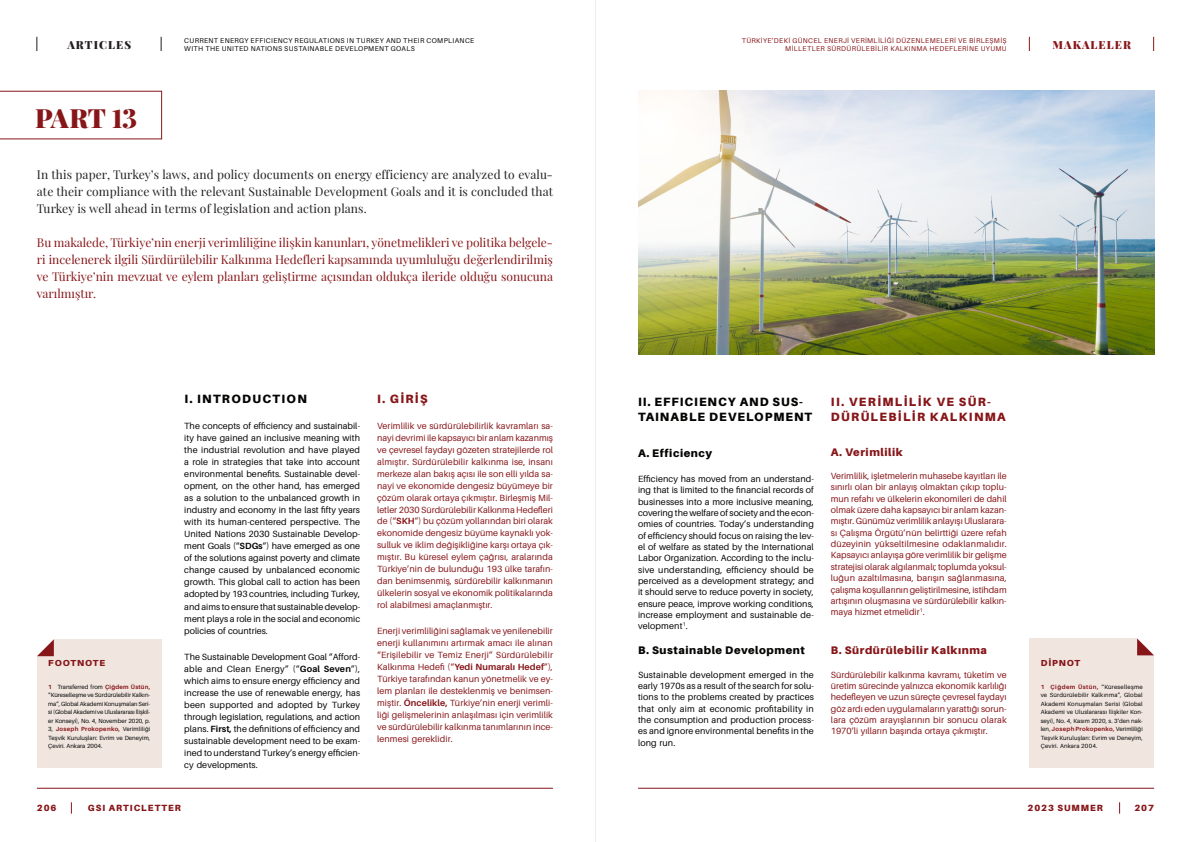
<style>
.page{position:relative;width:1191px;height:842px;background:#fff}
.page>*{position:absolute;margin:0;border:0;box-sizing:border-box;transform-origin:0 0}
.t1{font:900 26px "Playfair Display";letter-spacing:-.01em;color:#871619}
.TR_MAKALE_2__SEVİYE{font:12px/17px "Playfair Display";color:#871619;text-align:justify}
.İNG_MAKALE_2__SEVİYE{font:12px/17px "Playfair Display";letter-spacing:.01em;color:#231f20;text-align:justify}
.t2{font:900 12px/14.4px "Aileron";letter-spacing:.11em;color:#871619}
.t3{font:900 12px/14.9px "Aileron";letter-spacing:.08em;color:#040503}
.t4{font:900 12px "Aileron";letter-spacing:.11em;color:#040503}
.İNG_MAKALE_2_BAŞLIK{font:900 11px "Aileron";letter-spacing:.05em;color:#040503}
.TR_MAKELE_2__BAŞLIK{font:900 11px "Aileron";letter-spacing:.05em;color:#871619}
.t5{font:900 11px "Playfair Display";letter-spacing:.1em;color:#871619}
.t6{font:900 11px "Playfair Display";letter-spacing:.1em;color:#231f20}
.TR_MAKALE{font:9px/12px "Aileron";letter-spacing:.005em;color:#871619;text-align:justify}
.İNG_MAKALE_METİN{font:9px/12px "Aileron";letter-spacing:.01em;color:#040503;text-align:justify}
.t7{font:900 9px "Aileron";letter-spacing:.11em;color:#871619}
.t8{font:900 8.7px "Aileron";letter-spacing:.1em;color:#871619}
.t9{font:7px/8.5px "Aileron";letter-spacing:.05em;color:#040503}
.t10{font:7px "Aileron";letter-spacing:.05em;color:#871619}
.İNG_DİPNOT{font:6px/8.5px "Aileron";letter-spacing:.005em;color:#040503;text-align:justify}
.TR_DİPNOT{font:6px/8.5px "Aileron";letter-spacing:.015em;color:#040503;text-align:justify}
.s1{font-weight:700}
.s2{font-weight:700;color:#871619}
</style>
<div class="page">
<hr style="left:37px;top:788px;width:516px;height:1px;background:#871619">
<hr style="left:638px;top:788px;width:516px;height:1px;background:#871619">
<svg style="left:1119px;top:802px;width:1px;height:12px"></svg>
<svg style="left:71px;top:802px;width:1px;height:12px"></svg>
<svg style="left:36px;top:37px;width:1px;height:14px"></svg>
<svg style="left:1028px;top:37px;width:1px;height:14px"></svg>
<svg style="left:161px;top:37px;width:1px;height:14px"></svg>
<svg style="left:1153px;top:37px;width:1px;height:14px"></svg>
<svg style="left:0;top:91px;width:162px;height:48px"></svg>
<hr style="left:595px;top:0;width:1px;height:842px;background:#ececee">
<div style="left:1029px;top:638px;width:125px;height:130px;background:#f0e5df"></div>
<svg style="left:1137px;top:638px;width:17px;height:17px"></svg>
<div style="left:37px;top:639px;width:125px;height:129px;background:#f0e5df"></div>
<svg style="left:37px;top:639px;width:17px;height:17px"></svg>
<img style="left:638px;top:91px;width:516px;height:263px">
<p class="t9" style="left:184px;top:36px;width:291px">CURRENT ENERGY EFFICIENCY REGULATIONS IN TURKEY AND THEIR COMPLIANCE<br>WITH THE UNITED NATIONS SUSTAINABLE DEVELOPMENT GOALS</p>
<p class="t10" style="left:742px;top:36px;width:266px">TÜRKİYE’DEKİ GÜNCEL ENERJİ VERİMLİLİĞİ DÜZENLEMELERİ VE BİRLEŞMİŞ</p>
<p class="t6" style="left:67px;top:36px;width:65px">ARTICLES</p>
<p class="t10" style="left:785px;top:45px;width:223px">MİLLETLER SÜRDÜRÜLEBİLİR KALKINMA HEDEFLERİNE UYUMU</p>
<p class="t5" style="left:1052px;top:36px;width:80px">MAKALELER</p>
<h1 class="t1" style="left:35px;top:97px;width:104px">PART 13</h1>
<p class="İNG_MAKALE_2__SEVİYE" style="left:37px;top:165px;width:518px">In this paper, Turkey’s laws, and policy documents on energy efficiency are analyzed to evalu&shy;ate their compliance with the relevant Sustainable Development Goals and it is concluded that Turkey is well ahead in terms of legislation and action plans.</p>
<p class="TR_MAKALE_2__SEVİYE" style="left:37px;top:233px;width:518px">Bu makalede, Türkiye’nin enerji verimliliğine ilişkin kanunları, yönetmelikleri ve politika belgele&shy;ri incelenerek ilgili Sürdürülebilir Kalkınma Hedefleri kapsamında uyumluluğu değerlendirilmiş ve Türkiye’nin mevzuat ve eylem planları geliştirme açısından oldukça ileride olduğu sonucuna varılmıştır.</p>
<p class="t2" style="left:377px;top:392px;width:52px">I. GİRİŞ</p>
<p class="TR_MAKALE" style="left:377px;top:420px;width:177px">Verimlilik ve sürdürülebilirlik kavramları sa&shy;nayi devrimi ile kapsayıcı bir anlam kazanmış ve çevresel faydayı gözeten stratejilerde rol almıştır. Sürdürülebilir kalkınma ise, insanı merkeze alan bakış açısı ile son elli yılda sa&shy;nayi ve ekonomide dengesiz büyümeye bir çözüm olarak ortaya çıkmıştır. Birleşmiş Mil&shy;letler 2030 Sürdürülebilir Kalkınma Hedefleri de (“<span class="s1">SKH</span>”) bu çözüm yollarından biri olarak ekonomide dengesiz büyüme kaynaklı yok&shy;sulluk ve iklim değişikliğine karşı ortaya çık&shy;mıştır. Bu küresel eylem çağrısı, aralarında Türkiye’nin de bulunduğu 193 ülke tarafın&shy;dan benimsenmiş, sürdürebilir kalkınmanın ülkelerin sosyal ve ekonomik politikalarında rol alabilmesi amaçlanmıştır.</p>
<p class="TR_MAKALE" style="left:377px;top:625px;width:177px">Enerji verimliliğini sağlamak ve yenilenebilir enerji kullanımını artırmak amacı ile alınan “Erişilebilir ve Temiz Enerji” Sürdürülebilir Kalkınma Hedefi (“<span class="s1">Yedi Numaralı Hedef</span>”), Türkiye tarafından kanun yönetmelik ve ey&shy;lem planları ile desteklenmiş ve benimsen&shy;miştir. <span class="s1">Öncelikle,</span> Türkiye’nin enerji verimli&shy;liği gelişmelerinin anlaşılması için verimlilik ve sürdürülebilir kalkınma tanımlarının ince&shy;lenmesi gereklidir.</p>
<p class="t4" style="left:184px;top:392px;width:124px">I. INTRODUCTION</p>
<p class="İNG_MAKALE_METİN" style="left:184px;top:420px;width:177px">The concepts of efficiency and sustainabil&shy;ity have gained an inclusive meaning with the industrial revolution and have played a role in strategies that take into account environmental benefits. Sustainable devel&shy;opment, on the other hand, has emerged as a solution to the unbalanced growth in industry and economy in the last fifty years with its human-centered perspective. The United Nations 2030 Sustainable Develop&shy;ment Goals (“<span class="s1">SDGs</span>”) have emerged as one of the solutions against poverty and climate change caused by unbalanced economic growth. This global call to action has been adopted by 193 countries, including Turkey, and aims to ensure that sustainable develop&shy;ment plays a role in the social and economic policies of countries.</p>
<p class="İNG_MAKALE_METİN" style="left:184px;top:651px;width:177px">The Sustainable Development Goal “Afford&shy;able and Clean Energy” (“<span class="s1">Goal Seven</span>”), which aims to ensure energy efficiency and increase the use of renewable energy, has been supported and adopted by Turkey through legislation, regulations, and action plans. <span class="s1">First,</span> the definitions of efficiency and sustainable development need to be exam&shy;ined to understand Turkey’s energy efficien&shy;cy developments.</p>
<p class="t2" style="left:831px;top:395px;width:176px">II. VERİMLİLİK VE SÜR-<br>DÜRÜLEBİLİR KALKINMA</p>
<p class="TR_MAKELE_2__BAŞLIK" style="left:831px;top:446px;width:73px">A. Verimlilik</p>
<p class="TR_MAKALE" style="left:831px;top:470px;width:177px;line-height:11.3px">Verimlilik, işletmelerin muhasebe kayıtları ile sınırlı olan bir anlayış olmaktan çıkıp toplu&shy;mun refahı ve ülkelerin ekonomileri de dahil olmak üzere daha kapsayıcı bir anlam kazan&shy;mıştır. Günümüz verimlilik anlayışı Uluslarara&shy;sı Çalışma Örgütü’nün belirttiği üzere refah düzeyinin yükseltilmesine odaklanmalıdır.<br>Kapsayıcı anlayışa göre verimlilik bir gelişme stratejisi olarak algılanmalı; toplumda yoksul&shy;luğun azaltılmasına, barışın sağlanmasına, çalışma koşullarının geliştirilmesine, istihdam artışının oluşmasına ve sürdürülebilir kalkın&shy;maya hizmet etmelidir<sup>1</sup>.</p>
<p class="TR_MAKELE_2__BAŞLIK" style="left:831px;top:644px;width:158px">B. Sürdürülebilir Kalkınma</p>
<p class="TR_MAKALE" style="left:831px;top:669px;width:177px;line-height:11.3px">Sürdürülebilir kalkınma kavramı, tüketim ve üretim sürecinde yalnızca ekonomik karlılığı hedefleyen ve uzun süreçte çevresel faydayı göz ardı eden uygulamaların yarattığı sorun&shy;lara çözüm arayışlarının bir sonucu olarak 1970’li yılların başında ortaya çıkmıştır.</p>
<p class="t3" style="left:638px;top:394px;width:175px">II. EFFICIENCY AND SUS-<br>TAINABLE DEVELOPMENT</p>
<p class="İNG_MAKALE_2_BAŞLIK" style="left:638px;top:447px;width:76px">A. Efficiency</p>
<p class="İNG_MAKALE_METİN" style="left:638px;top:473px;width:177px;line-height:11.3px">Efficiency has moved from an understand&shy;ing that is limited to the financial records of businesses into a more inclusive meaning, covering the welfare of society and the econ&shy;omies of countries. Today’s understanding of efficiency should focus on raising the lev&shy;el of welfare as stated by the International Labor Organization. According to the inclu&shy;sive understanding, efficiency should be perceived as a development strategy; and it should serve to reduce poverty in society, ensure peace, improve working conditions, increase employment and sustainable de&shy;velopment<sup>1</sup>.</p>
<p class="İNG_MAKALE_2_BAŞLIK" style="left:638px;top:644px;width:168px">B. Sustainable Development</p>
<p class="İNG_MAKALE_METİN" style="left:638px;top:669px;width:177px;line-height:11.3px">Sustainable development emerged in the early 1970s as a result of the search for solu&shy;tions to the problems created by practices that only aim at economic profitability in the consumption and production process&shy;es and ignore environmental benefits in the long run.</p>
<p class="t8" style="left:48px;top:658px;width:58px">FOOTNOTE</p>
<p class="t8" style="left:1040px;top:658px;width:41px">DİPNOT</p>
<p class="TR_DİPNOT" style="left:1040px;top:683px;width:104px"><span class="s2">1 Çiğdem Üstün,</span> “Küreselleşme ve Sürdürülebilir Kalkınma”, Global Akademi Konuşmaları Serisi (Global Akademi ve Uluslararası İlişkiler Kon&shy;seyi), No. 4, Kasım 2020, s. 3’den nak&shy;len, <span class="s2">Joseph Prokopenko,</span> Verimliliği Teşvik Kuruluşları: Evrim ve Deneyim, Çeviri. Ankara 2004.</p>
<p class="İNG_DİPNOT" style="left:48px;top:683px;width:104px"><span class="s2">1</span> Transferred from <span class="s2">Çiğdem Üstün, </span>“Küreselleşme ve Sürdürülebilir Kalkın&shy;ma”, Global Akademi Konuşmaları Seri&shy;si (Global Akademi ve Uluslararası İlişkil&shy;er Konseyi), No. 4, November 2020, p.<br>3, <span class="s2">Joseph Prokopenko,</span> Verimliliği Teşvik Kuruluşları: Evrim ve Deneyim, Çeviri. Ankara 2004.</p>
<p class="t7" style="left:37px;top:802px;width:21px">206</p>
<p class="t7" style="left:1134px;top:802px;width:21px">207</p>
<p class="t7" style="left:88px;top:802px;width:94px">GSI ARTICLETTER</p>
<p class="t7" style="left:1027px;top:802px;width:77px">2023 SUMMER</p>
</div>
